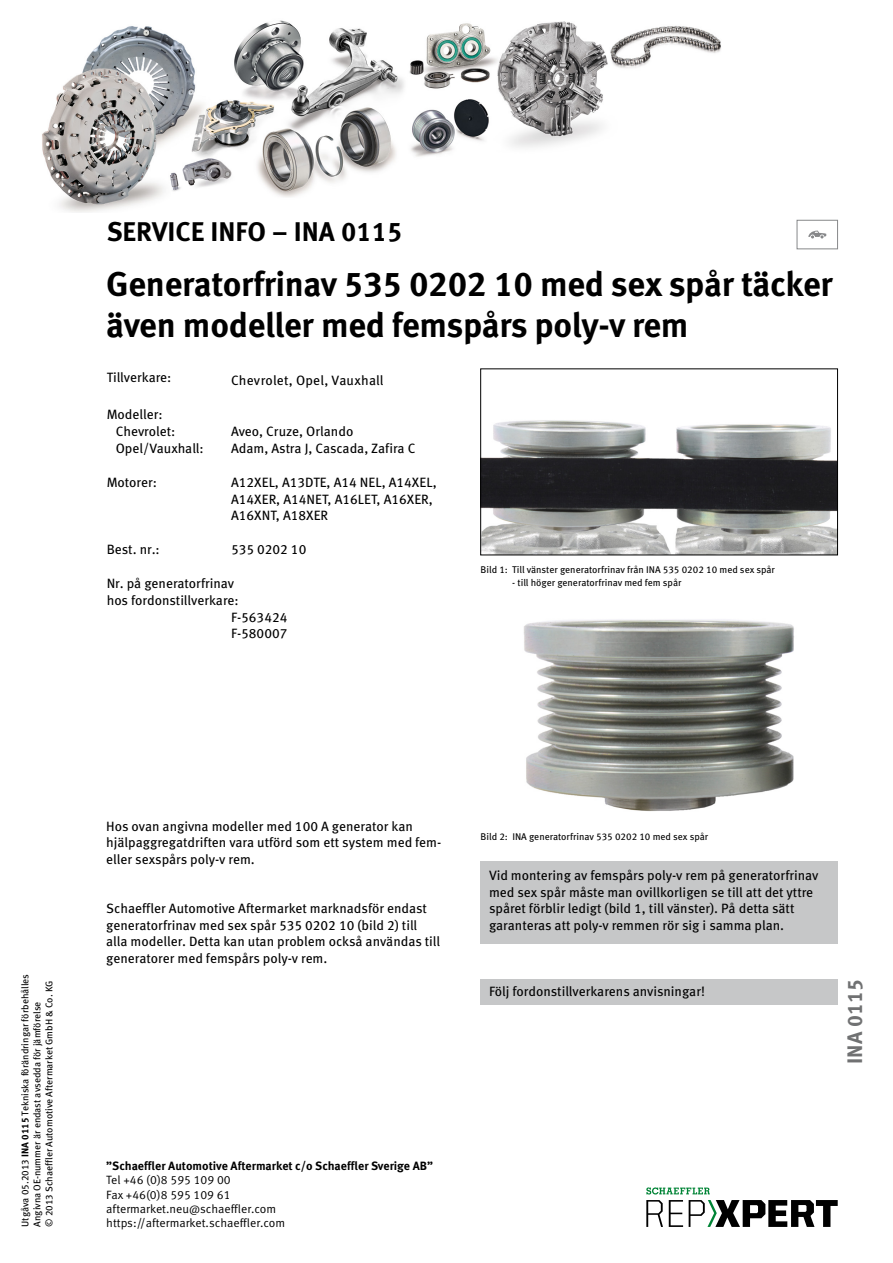
<style>
.page{position:relative;width:893px;height:1263px;background:#fff}
.page>*{position:absolute;margin:0;border:0;box-sizing:border-box;transform-origin:0 0}
.t1{font:700 34.5px/41.4px "Meta Pro";letter-spacing:-.01em;color:#000}
.t2{font:700 27px "Meta Pro";color:#000}
.t3{font:700 21px "Meta Pro";color:#707172}
.t4{font:13.5px/16.5px "Meta Pro";color:#000}
.t5{font:12px/14.4px "Meta Pro Norm";color:#000}
.t6{font:700 12px "Meta Pro";color:#000}
.t7{font:9.75px/12px "Meta Pro";color:#000}
.s1{font-weight:700}
</style>
<div class="page">
<div style="left:480px;top:861px;width:358px;height:83px;background:#c6c7c8"></div>
<img style="left:524px;top:619px;width:270px;height:193px">
<img style="left:482px;top:420px;width:354px;height:133px">
<div style="left:480px;top:369px;width:358px;height:186px;border:1px solid #000"></div>
<div style="left:480px;top:980px;width:358px;height:25px;background:#c6c7c8"></div>
<div style="left:797px;top:220px;width:41px;height:29px;border:1px solid #87888a"></div>
<svg style="left:808px;top:231px;width:18px;height:7px"></svg>
<img style="left:42px;top:20px;width:679px;height:192px">
<svg style="left:646px;top:1200px;width:17px;height:27px"></svg>
<svg style="left:669px;top:1200px;width:14px;height:27px"></svg>
<svg style="left:689px;top:1200px;width:149px;height:27px"></svg>
<svg style="left:646px;top:1187px;width:64px;height:7px"></svg>
<h2 class="t2" style="left:107px;top:210px;width:297px">SERVICE INFO – INA 0115</h2>
<h1 class="t1" style="left:106px;top:261px;width:728px">Generatorfrinav 535 0202 10 med sex spår täcker även modeller med femspårs poly-v rem</h1>
<p class="t4" style="left:107px;top:368px;width:66px">Tillverkare:</p>
<p class="t4" style="left:231px;top:371px;width:154px">Chevrolet, Opel, Vauxhall</p>
<p class="t4" style="left:116px;top:405px;width:61px;line-height:17px;text-indent:-9px">Modeller:<br>Chevrolet:</p>
<p class="t4" style="left:231px;top:422px;width:124px">Aveo, Cruze, Orlando</p>
<p class="t4" style="left:116px;top:439px;width:90px">Opel/Vauxhall:</p>
<p class="t4" style="left:231px;top:439px;width:186px">Adam, Astra J, Cascada, Zafira C</p>
<p class="t4" style="left:107px;top:473px;width:52px">Motorer:</p>
<p class="t4" style="left:231px;top:473px;width:207px">A12XEL, A13DTE, A14 NEL, A14XEL,<br>A14XER, A14NET, A16LET, A16XER,<br>A16XNT, A18XER</p>
<p class="t4" style="left:107px;top:540px;width:55px">Best. nr.:</p>
<p class="t4" style="left:231px;top:540px;width:77px">535 0202 10</p>
<p class="t4" style="left:107px;top:574px;width:129px">Nr. på generatorfrinav</p>
<p class="t4" style="left:107px;top:591px;width:134px">hos fordonstillverkare:</p>
<p class="t4" style="left:231px;top:608px;width:58px">F-563424</p>
<p class="t4" style="left:231px;top:624px;width:58px">F-580007</p>
<p class="t7" style="left:480px;top:563px;width:296px">Bild 1: Till vänster generatorfrinav från INA 535 0202 10 med sex spår</p>
<p class="t7" style="left:512px;top:576px;width:171px">- till höger generatorfrinav med fem spår</p>
<p class="t7" style="left:19px;top:1227px;width:254px;rotate:-90deg">Utgåva 05.2013 <span class="s1">INA 0115</span> Tekniska förändringar förbehålles<br>Angivna OE-nummer är endast avsedda för jämförelse<br>© 2013 Schaeffler Automotive Aftermarket GmbH &amp; Co. KG</p>
<p class="t4" style="left:106px;top:817px;width:337px">Hos ovan angivna modeller med 100 A generator kan hjälpaggregatdriften vara utförd som ett system med fem&shy;eller sexspårs poly-v rem.</p>
<p class="t4" style="left:106px;top:899px;width:335px">Schaeffler Automotive Aftermarket marknadsför endast generatorfrinav med sex spår 535 0202 10 (bild 2) till alla modeller. Detta kan utan problem också användas till generatorer med femspårs poly-v rem.</p>
<p class="t6" style="left:106px;top:1156px;width:328px">”Schaeffler Automotive Aftermarket c/o Schaeffler Sverige AB”</p>
<p class="t5" style="left:106px;top:1172px;width:180px">Tel +46 (0)8 595 109 00<br>Fax +46(0)8 595 109 61 aftermarket.neu@schaeffler.com https://aftermarket.schaeffler.com</p>
<p class="t7" style="left:480px;top:830px;width:229px">Bild 2: INA generatorfrinav 535 0202 10 med sex spår</p>
<p class="t4" style="left:489px;top:866px;width:331px">Vid montering av femspårs poly-v rem på generatorfrinav med sex spår måste man ovillkorligen se till att det yttre spåret förblir ledigt (bild 1, till vänster). På detta sätt garanteras att poly-v remmen rör sig i samma plan.</p>
<p class="t4" style="left:489px;top:982px;width:217px">Följ fordonstillverkarens anvisningar!</p>
<h3 class="t3" style="left:838px;top:1064px;width:86px;rotate:-90deg">INA 0115</h3>
</div>
